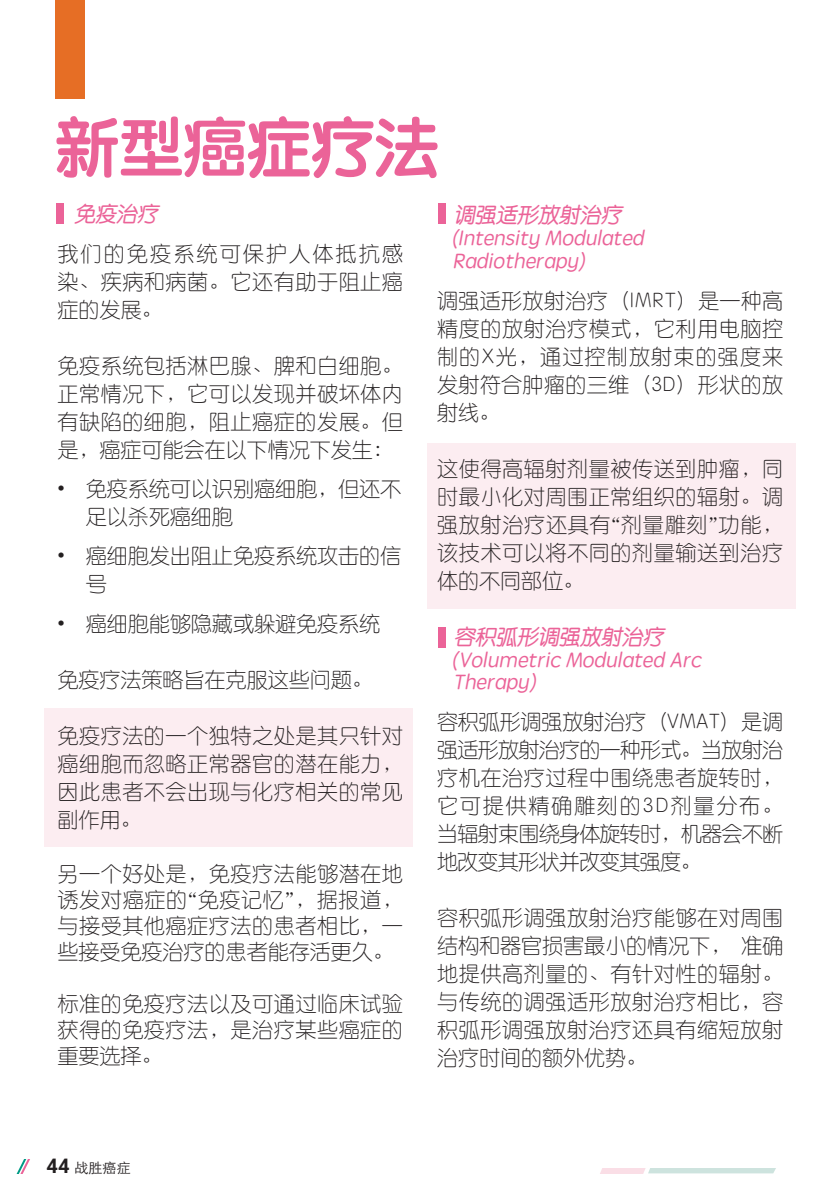
<style>
.page{position:relative;width:840px;height:1191px;background:#fff}
.page>*{position:absolute;margin:0;border:0;box-sizing:border-box;transform-origin:0 0}
.t1{font:63.8px "ST Yuanti SC Bold";color:#eb6398}
.t2{font:21px/28px "ST Yuanti SC Light";letter-spacing:.03em;color:#231f20;text-align:justify}
.t3{font:italic 21px "ST Yuanti SC Regular";color:#eb6398}
.t4{font:21px/28px "ST Yuanti SC Light";color:#231f20}
.t5{font:14px "ST Xihei";color:#231f20}
.s1{font-family:"Roboto";font-weight:700;font-size:20px}
</style>
<div class="page">
<div style="left:426px;top:443px;width:369px;height:166px;background:#fcedf1"></div>
<div style="left:44px;top:708px;width:368px;height:138px;background:#fcedf1"></div>
<div style="left:56px;top:0;width:29px;height:98px;background:#e66e25"></div>
<div style="left:57px;top:203px;width:7px;height:21px;background:#eb6398"></div>
<div style="left:438px;top:203px;width:7px;height:21px;background:#eb6398"></div>
<div style="left:438px;top:627px;width:7px;height:21px;background:#eb6398"></div>
<svg style="left:17px;top:1159px;width:13px;height:14px"></svg>
<svg style="left:600px;top:1168px;width:175px;height:5px"></svg>
<h1 class="t1" style="left:56px;top:99px;width:384px">新型癌症疗法</h1>
<p class="t3" style="left:74px;top:198px;width:91px">免疫治疗</p>
<p class="t2" style="left:57px;top:238px;width:347px">我们的免疫系统可保护人体抵抗感染、疾病和病菌。它还有助于阻止癌症的发展。</p>
<p class="t2" style="left:57px;top:350px;width:347px">免疫系统包括淋巴腺、脾和白细胞。正常情况下，它可以发现并破坏体内有缺陷的细胞，阻止癌症的发展。但是，癌症可能会在以下情况下发生：</p>
<p class="t4" style="left:86px;top:473px;width:316px;text-indent:-28px">• 免疫系统可以识别癌细胞，但还不足以杀死癌细胞</p>
<p class="t4" style="left:86px;top:541px;width:316px;text-indent:-28px">• 癌细胞发出阻止免疫系统攻击的信号</p>
<p class="t4" style="left:57px;top:608px;width:324px">• 癌细胞能够隐藏或躲避免疫系统</p>
<p class="t4" style="left:57px;top:664px;width:317px">免疫疗法策略旨在克服这些问题。</p>
<p class="t2" style="left:57px;top:720px;width:347px">免疫疗法的一个独特之处是其只针对癌细胞而忽略正常器官的潜在能力，因此患者不会出现与化疗相关的常见副作用。</p>
<p class="t2" style="left:57px;top:859px;width:347px;line-height:26px">另一个好处是，免疫疗法能够潜在地诱发对癌症的“免疫记忆”，据报道，与接受其他癌症疗法的患者相比，一些接受免疫治疗的患者能存活更久。</p>
<p class="t2" style="left:57px;top:989px;width:347px;line-height:26px">标准的免疫疗法以及可通过临床试验获得的免疫疗法，是治疗某些癌症的重要选择。</p>
<p class="t3" style="left:454px;top:199px;width:175px">调强适形放射治疗</p>
<p class="t3" style="left:437px;top:223px;width:213px">（Intensity Modulated</p>
<p class="t3" style="left:452px;top:246px;width:153px">Radiotherapy）</p>
<p class="t2" style="left:437px;top:286px;width:347px">调强适形放射治疗（IMRT）是一种高精度的放射治疗模式，它利用电脑控制的X光，通过控制放射束的强度来发射符合肿瘤的三维（3D）形状的放射线。</p>
<p class="t2" style="left:437px;top:454px;width:347px">这使得高辐射剂量被传送到肿瘤，同时最小化对周围正常组织的辐射。调强放射治疗还具有“剂量雕刻”功能，该技术可以将不同的剂量输送到治疗体的不同部位。</p>
<p class="t3" style="left:454px;top:621px;width:217px">容积弧形调强放射治疗</p>
<p class="t3" style="left:437px;top:645px;width:270px">（Volumetric Modulated Arc</p>
<p class="t3" style="left:452px;top:667px;width:104px">Therapy）</p>
<p class="t2" style="left:437px;top:706px;width:347px">容积弧形调强放射治疗（VMAT）是调强适形放射治疗的一种形式。当放射治疗机在治疗过程中围绕患者旋转时，它可提供精确雕刻的3D剂量分布。当辐射束围绕身体旋转时，机器会不断地改变其形状并改变其强度。</p>
<p class="t2" style="left:437px;top:902px;width:347px">容积弧形调强放射治疗能够在对周围结构和器官损害最小的情况下， 准确地提供高剂量的、有针对性的辐射。与传统的调强适形放射治疗相比，容积弧形调强放射治疗还具有缩短放射治疗时间的额外优势。</p>
<p class="t5" style="left:47px;top:1161px;width:85px"><span class="s1">44</span> 战胜癌症</p>
</div>
